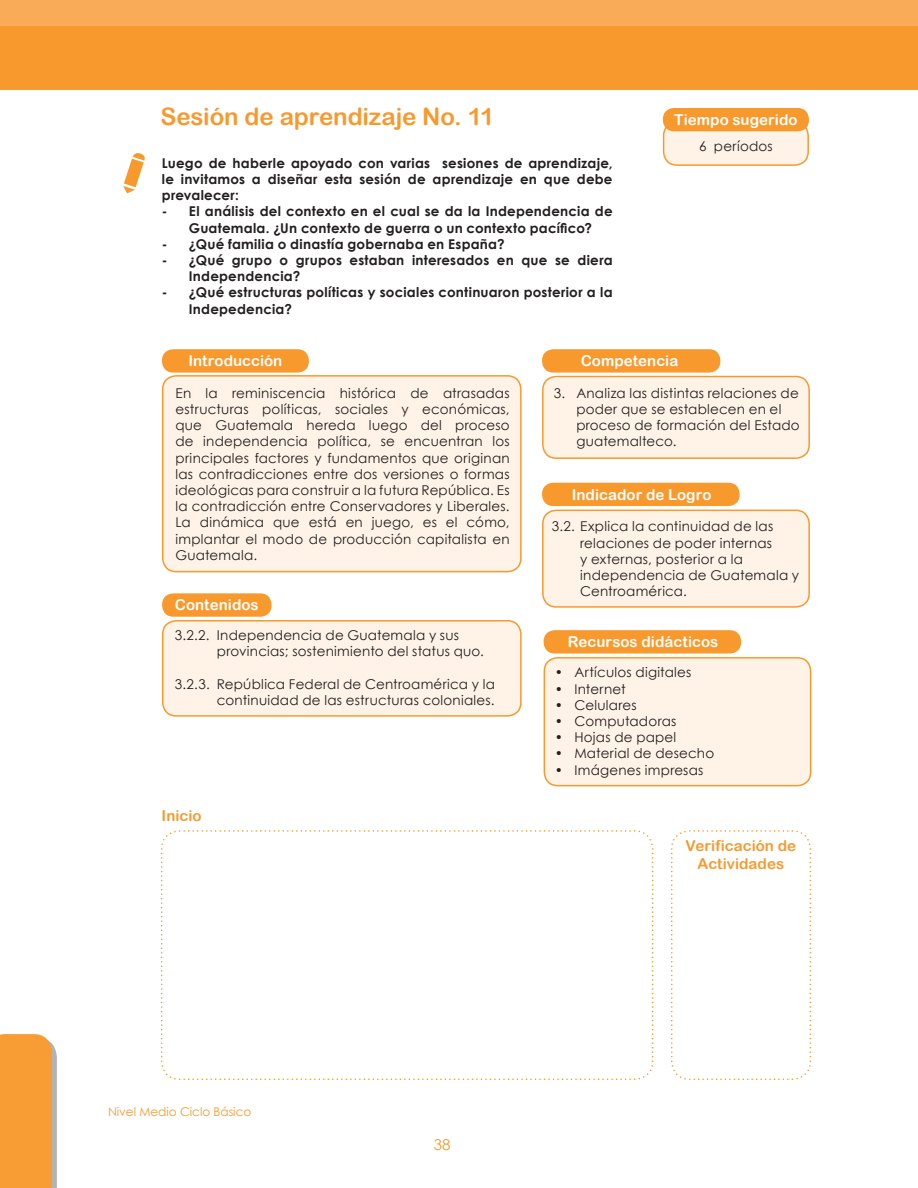
<style>
.page{position:relative;width:918px;height:1188px;background:#fff}
.page>*{position:absolute;margin:0;border:0;box-sizing:border-box;transform-origin:0 0}
.t1{font:24px "Arial Rounded MT Bold";letter-spacing:-.005em;color:#f8992e}
.t2{font:15px "Arial Rounded MT Bold";letter-spacing:.005em;color:#fff}
.t3{font:15px/18px "Arial Rounded MT Bold";letter-spacing:.005em;color:#f8992e;text-align:center}
.t4{font:15px "Century Gothic";color:#f8992e}
.t5{font:13.5px/16.2px "Century Gothic";letter-spacing:.015em;color:#231f20}
.t6{font:700 13.5px/16.2px "Century Gothic";letter-spacing:.015em;color:#231f20}
.t7{font:12px "Century Gothic";color:#f8992e}
</style>
<div class="page">
<div style="left:0;top:0;width:918px;height:90px;background:#f8992e"></div>
<div style="left:0;top:0;width:917px;height:26px;background:#faab57"></div>
<div style="left:162px;top:375px;width:360px;height:197px;background:#fef3e6"></div>
<svg style="left:162px;top:349px;width:147px;height:24px;background:#f89e39"></svg>
<svg style="left:162px;top:593px;width:360px;height:124px"></svg>
<svg style="left:663px;top:108px;width:146px;height:58px;background:#fbcc97"></svg>
<svg style="left:542px;top:349px;width:268px;height:110px;background:#fde4c9"></svg>
<svg style="left:542px;top:483px;width:268px;height:125px;background:#fde5c9"></svg>
<svg style="left:544px;top:630px;width:267px;height:156px;background:#fde7cf"></svg>
<svg style="left:161px;top:830px;width:492px;height:250px"></svg>
<svg style="left:671px;top:830px;width:140px;height:250px"></svg>
<svg style="left:123px;top:153px;width:22px;height:40px"></svg>
<img style="left:52px;top:1044px;width:5px;height:144px">
<div style="left:0;top:1034px;width:52px;height:154px;background:#f89c34"></div>
<h1 class="t1" style="left:161px;top:103px;width:335px">Sesión de aprendizaje No. 11</h1>
<p class="t2" style="left:674px;top:111px;width:125px">Tiempo sugerido</p>
<p class="t5" style="left:699px;top:138px;width:75px">6 períodos</p>
<p class="t6" style="left:162px;top:154px;width:452px;text-align:justify">Luego de haberle apoyado con varias sesiones de aprendizaje, le invitamos a diseñar esta sesión de aprendizaje en que debe prevalecer:</p>
<p class="t6" style="left:162px;top:203px;width:452px;text-align:center">- El análisis del contexto en el cual se da la Independencia de<br>Guatemala. ¿Un contexto de guerra o un contexto pacífico?</p>
<p class="t6" style="left:162px;top:235px;width:344px">- ¿Qué familia o dinastía gobernaba en España?</p>
<p class="t6" style="left:189px;top:251px;width:425px;text-indent:-27px">- ¿Qué grupo o grupos estaban interesados en que se diera<br>Independencia?</p>
<p class="t6" style="left:189px;top:284px;width:425px;text-indent:-27px">- ¿Qué estructuras políticas y sociales continuaron posterior a la<br>Indepedencia?</p>
<p class="t2" style="left:188px;top:352px;width:95px">Introducción</p>
<p class="t5" style="left:175px;top:385px;width:336px;text-align:justify">En la reminiscencia histórica de atrasadas estructuras políticas, sociales y económicas, que Guatemala hereda luego del proceso de independencia política, se encuentran los principales factores y fundamentos que originan las contradicciones entre dos versiones o formas ideológicas para construir a la futura República. Es la contradicción entre Conservadores y Liberales.<br>La dinámica que está en juego, es el cómo, implantar el modo de producción capitalista en Guatemala.</p>
<p class="t2" style="left:175px;top:596px;width:85px">Contenidos</p>
<p class="t5" style="left:217px;top:627px;width:269px;text-indent:-42px">3.2.2. Independencia de Guatemala y sus provincias; sostenimiento del status quo.</p>
<p class="t5" style="left:175px;top:676px;width:322px;text-align:right">3.2.3. República Federal de Centroamérica y la continuidad de las estructuras coloniales.</p>
<p class="t3" style="left:162px;top:807px;width:42px">Inicio</p>
<p class="t2" style="left:581px;top:352px;width:99px">Competencia</p>
<p class="t5" style="left:576px;top:385px;width:225px;text-indent:-23px">3. Analiza las distintas relaciones de poder que se establecen en el proceso de formación del Estado guatemalteco.</p>
<p class="t2" style="left:572px;top:486px;width:141px">Indicador de Logro</p>
<p class="t5" style="left:580px;top:518px;width:221px;text-indent:-28px">3.2. Explica la continuidad de las relaciones de poder internas<br>y externas, posterior a la independencia de Guatemala y<br>Centroamérica.</p>
<p class="t2" style="left:568px;top:633px;width:152px">Recursos didácticos</p>
<p class="t5" style="left:555px;top:664px;width:138px">• Artículos digitales</p>
<p class="t5" style="left:555px;top:680px;width:72px">• Internet</p>
<p class="t5" style="left:555px;top:697px;width:83px">• Celulares</p>
<p class="t5" style="left:555px;top:713px;width:123px">• Computadoras</p>
<p class="t5" style="left:555px;top:729px;width:123px">• Hojas de papel</p>
<p class="t5" style="left:555px;top:745px;width:161px">• Material de desecho</p>
<p class="t5" style="left:555px;top:761px;width:150px">• Imágenes impresas</p>
<p class="t3" style="left:686px;top:836px;width:112px">Verificación de<br>Actividades</p>
<p class="t7" style="left:108px;top:1103px;width:145px">Nivel Medio Ciclo Básico</p>
<p class="t4" style="left:434px;top:1134px;width:18px">38</p>
</div>
